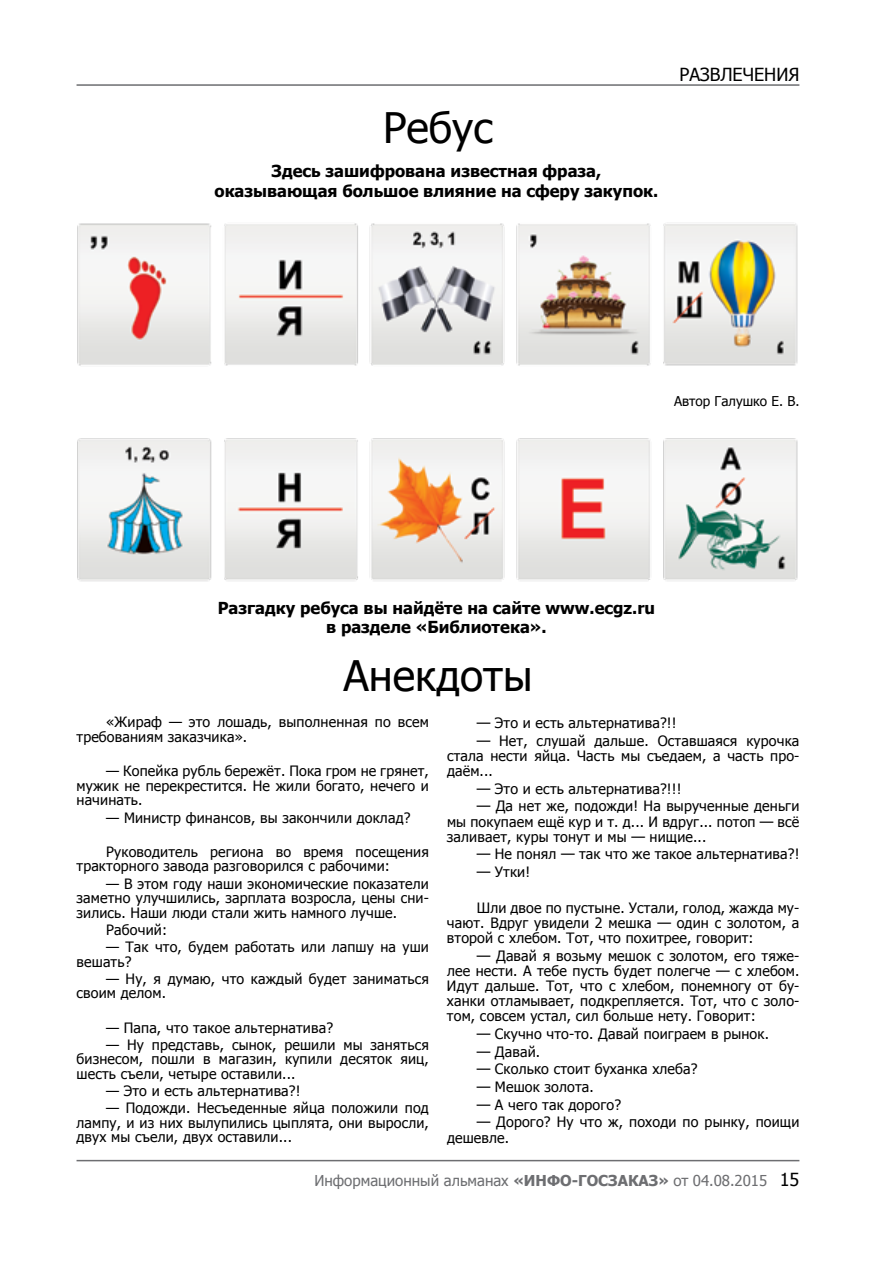
<style>
.page{position:relative;width:893px;height:1263px;background:#fff}
.page>*{position:absolute;margin:0;border:0;box-sizing:border-box;transform-origin:0 0}
.t1{font:42px "Tahoma";color:#000}
.t2{font:18px "Tahoma";color:#000}
.t3{font:700 16.5px/19.8px "Tahoma";color:#000;text-align:center}
.t4{font:15px "Tahoma";color:#6d6e71}
.t5{font:14.25px/14.5px "Tahoma";letter-spacing:.01em;color:#000;text-align:justify}
.t6{font:13.5px "Tahoma";color:#000}
.s1{font-size:15px}
.s2{font-weight:700}
.s3{font-size:18px;color:#000}
</style>
<div class="page">
<hr style="left:77px;top:84px;width:722px;height:2px;background:#6d6e71">
<hr style="left:77px;top:1160px;width:722px;height:1px;background:#6d6e71">
<img style="left:77px;top:223px;width:721px;height:359px">
<h1 class="t1" style="left:383px;top:100px;width:111px">Ребус</h1>
<p class="t3" style="left:214px;top:160px;width:445px">Здесь зашифрована известная фраза, оказывающая большое влияние на сферу закупок.</p>
<p class="t2" style="left:679px;top:62px;width:121px">РАЗВЛЕЧЕНИЯ</p>
<p class="t6" style="left:674px;top:392px;width:127px">Автор Галушко Е. В.</p>
<p class="t3" style="left:218px;top:597px;width:439px">Разгадку ребуса вы найдёте на сайте www.ecgz.ru в разделе «Библиотека».</p>
<h1 class="t1" style="left:343px;top:648px;width:191px">Анекдоты</h1>
<p class="t5" style="left:77px;top:714px;width:354px;text-indent:30px">«Жираф — это лошадь, выполненная по всем требованиям заказчика».</p>
<p class="t5" style="left:77px;top:763px;width:354px;text-indent:30px">— Копейка рубль бережёт. Пока гром не грянет, мужик не перекрестится. Не жили богато, нечего и начинать.</p>
<p class="t5" style="left:106px;top:809px;width:306px">— Министр финансов, вы закончили доклад?</p>
<p class="t5" style="left:77px;top:844px;width:354px;text-indent:30px">Руководитель региона во время посещения тракторного завода разговорился с рабочими:</p>
<p class="t5" style="left:77px;top:875px;width:354px;text-indent:30px">— В этом году наши экономические показатели заметно улучшились, зарплата возросла, цены сни&shy;зились. Наши люди стали жить намного лучше.</p>
<p class="t5" style="left:106px;top:922px;width:62px">Рабочий:</p>
<p class="t5" style="left:77px;top:939px;width:354px;text-indent:30px">— Так что, будем работать или лапшу на уши вешать?</p>
<p class="t5" style="left:77px;top:970px;width:354px;text-indent:30px">— Ну, я думаю, что каждый будет заниматься своим делом.</p>
<p class="t5" style="left:106px;top:1019px;width:228px">— Папа, что такое альтернатива?</p>
<p class="t5" style="left:77px;top:1036px;width:354px;text-indent:30px">— Ну представь, сынок, решили мы заняться бизнесом, пошли в магазин, купили десяток яиц, шесть съели, четыре оставили...</p>
<p class="t5" style="left:106px;top:1083px;width:196px">— Это и есть альтернатива?!</p>
<p class="t5" style="left:77px;top:1100px;width:354px;text-indent:30px">— Подожди. Несъеденные яйца положили под лампу, и из них вылупились цыплята, они выросли, двух мы съели, двух оставили...</p>
<p class="t5" style="left:477px;top:715px;width:201px"><span class="s1">—</span> Это и есть альтернатива?!!</p>
<p class="t5" style="left:447px;top:732px;width:354px;line-height:15.1px;text-indent:30px"><span class="s1">—</span> Нет, слушай дальше. Оставшаяся курочка стала нести яйца. Часть мы съедаем, а часть про&shy;даём...</p>
<p class="t5" style="left:477px;top:781px;width:206px"><span class="s1">—</span> Это и есть альтернатива?!!!</p>
<p class="t5" style="left:447px;top:798px;width:354px;line-height:15.1px;text-indent:30px"><span class="s1">—</span> Да нет же, подожди! На вырученные деньги мы покупаем ещё кур и т. д... И вдруг... потоп <span class="s1">—</span> всё заливает, куры тонут и мы <span class="s1">—</span> нищие...</p>
<p class="t5" style="left:477px;top:846px;width:324px"><span class="s1">—</span> Не понял <span class="s1">—</span> так что же такое альтернатива?!</p>
<p class="t5" style="left:477px;top:864px;width:55px"><span class="s1">—</span> Утки!</p>
<p class="t5" style="left:447px;top:899px;width:354px;line-height:15.1px;text-indent:30px">Шли двое по пустыне. Устали, голод, жажда му&shy;чают. Вдруг увидели 2 мешка <span class="s1">—</span> один с золотом, а второй с хлебом. Тот, что похитрее, говорит:</p>
<p class="t5" style="left:447px;top:947px;width:354px;line-height:15.1px;text-indent:30px"><span class="s1">—</span> Давай я возьму мешок с золотом, его тяже&shy;лее нести. А тебе пусть будет полегче <span class="s1">—</span> с хлебом.<br>Идут дальше. Тот, что с хлебом, понемногу от бу&shy;ханки отламывает, подкрепляется. Тот, что с золо&shy;том, совсем устал, сил больше нету. Говорит:</p>
<p class="t5" style="left:477px;top:1026px;width:294px"><span class="s1">—</span> Скучно что-то. Давай поиграем в рынок.</p>
<p class="t5" style="left:477px;top:1043px;width:65px"><span class="s1">—</span> Давай.</p>
<p class="t5" style="left:477px;top:1061px;width:222px"><span class="s1">—</span> Сколько стоит буханка хлеба?</p>
<p class="t5" style="left:477px;top:1079px;width:119px"><span class="s1">—</span> Мешок золота.</p>
<p class="t5" style="left:477px;top:1096px;width:146px"><span class="s1">—</span> А чего так дорого?</p>
<p class="t5" style="left:447px;top:1114px;width:354px;line-height:15.1px;text-indent:30px"><span class="s1">—</span> Дорого? Ну что ж, походи по рынку, поищи дешевле.</p>
<p class="t4" style="left:314px;top:1171px;width:486px">Информационный альманах <span class="s2">«ИНФО-ГОСЗАКАЗ»</span> от 04.08.2015 <span class="s3">15</span></p>
</div>
